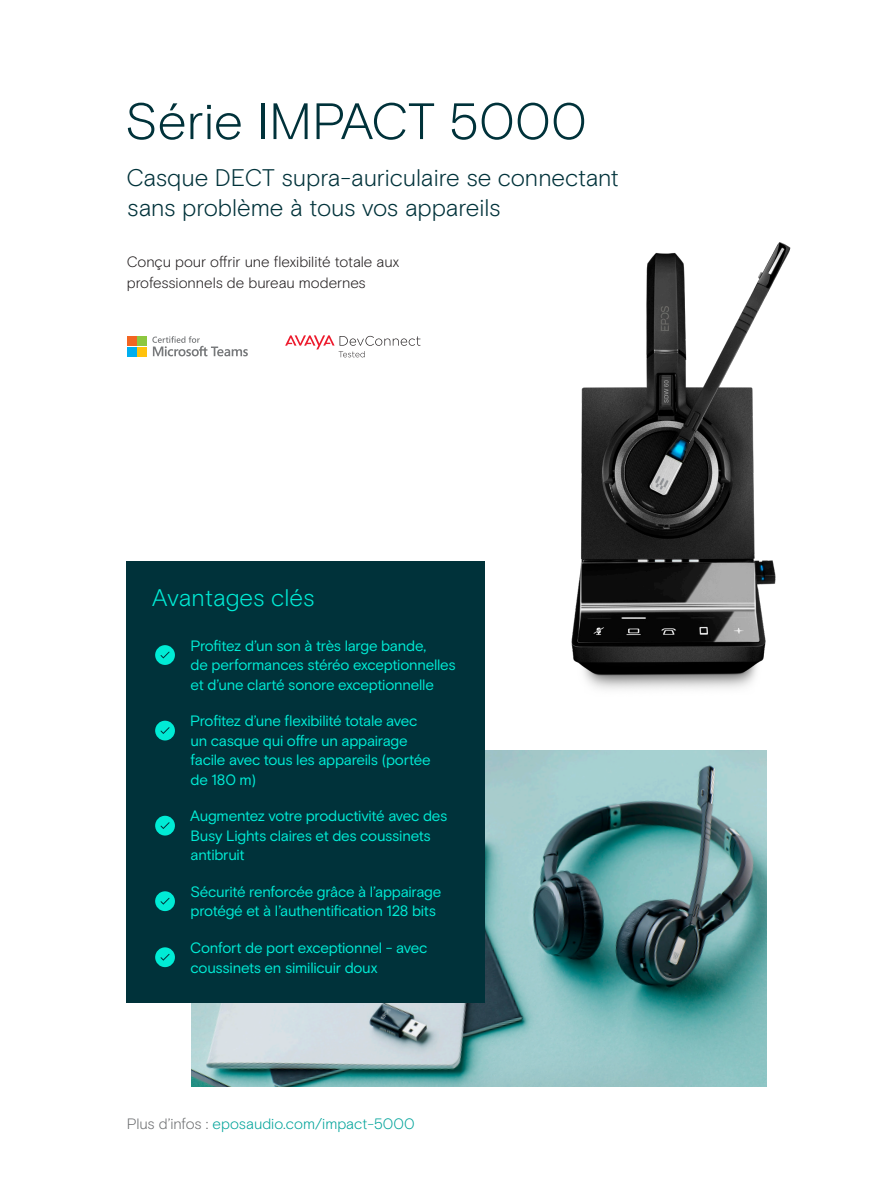
<style>
.page{position:relative;width:893px;height:1187px;background:#fff}
.page>*{position:absolute;margin:0;border:0;box-sizing:border-box;transform-origin:0 0}
.Title_5{font:300 51px "EPOS Basis";color:#00323a}
.Title_5-2{font:300 24px/30px "EPOS Basis";letter-spacing:-.005em;color:#00323a}
.EPOS_lead_intro_12_5_light{font:300 24px "EPOS Basis";color:#00ebd5}
.EPOS_lead_intro_12_5_light-2{font:15px/19.5px "EPOS Basis";letter-spacing:-.02em;color:#00ebd5}
.Leadtext{font:300 15px/21px "EPOS Basis";letter-spacing:-.005em;color:#231f20}
.Leadtext-2{font:300 15px "EPOS Basis";color:#00a39a}
.s1{color:#6d6f71}
</style>
<div class="page">
<img style="left:191px;top:750px;width:575px;height:336px">
<img style="left:571px;top:242px;width:220px;height:448px">
<div style="left:127px;top:561px;width:358px;height:441px;background:#00323a"></div>
<div style="left:155px;top:645px;width:20px;height:20px;background:#00ebd5;border-radius:50%"></div>
<svg style="left:161px;top:651px;width:9px;height:7px"></svg>
<div style="left:155px;top:720px;width:20px;height:20px;background:#00ebd5;border-radius:50%"></div>
<svg style="left:161px;top:727px;width:9px;height:7px"></svg>
<div style="left:155px;top:815px;width:20px;height:20px;background:#00ebd5;border-radius:50%"></div>
<svg style="left:161px;top:822px;width:9px;height:7px"></svg>
<div style="left:155px;top:891px;width:20px;height:20px;background:#00ebd5;border-radius:50%"></div>
<svg style="left:161px;top:897px;width:9px;height:7px"></svg>
<div style="left:155px;top:947px;width:20px;height:20px;background:#00ebd5;border-radius:50%"></div>
<svg style="left:161px;top:954px;width:9px;height:6px"></svg>
<div style="left:128px;top:337px;width:9px;height:9px;background:#f26522"></div>
<div style="left:138px;top:337px;width:9px;height:9px;background:#8dc73f"></div>
<div style="left:128px;top:347px;width:9px;height:9px;background:#00aeef"></div>
<div style="left:138px;top:347px;width:9px;height:9px;background:#ffc20d"></div>
<svg style="left:152px;top:336px;width:96px;height:20px"></svg>
<svg style="left:285px;top:335px;width:135px;height:22px"></svg>
<p class="Title_5" style="left:125px;top:91px;width:463px">Série IMPACT 5000</p>
<p class="Title_5-2" style="left:127px;top:163px;width:494px">Casque DECT supra-auriculaire se connectant sans problème à tous vos appareils</p>
<p class="Leadtext" style="left:127px;top:252px;width:274px">Conçu pour offrir une flexibilité totale aux professionnels de bureau modernes</p>
<p class="EPOS_lead_intro_12_5_light" style="left:152px;top:583px;width:164px">Avantages clés</p>
<p class="EPOS_lead_intro_12_5_light-2" style="left:190px;top:636px;width:267px">Profitez d’un son à très large bande,<br>de performances stéréo exceptionnelles et d’une clarté sonore exceptionnelle</p>
<p class="EPOS_lead_intro_12_5_light-2" style="left:190px;top:711px;width:242px">Profitez d’une flexibilité totale avec un casque qui offre un appairage facile avec tous les appareils (portée de 180 m)</p>
<p class="EPOS_lead_intro_12_5_light-2" style="left:190px;top:806px;width:259px">Augmentez votre productivité avec des<br>Busy Lights claires et des coussinets antibruit</p>
<p class="EPOS_lead_intro_12_5_light-2" style="left:190px;top:882px;width:252px">Sécurité renforcée grâce à l’appairage protégé et à l’authentification 128 bits</p>
<p class="EPOS_lead_intro_12_5_light-2" style="left:190px;top:938px;width:239px">Confort de port exceptionnel - avec coussinets en similicuir doux</p>
<p class="Leadtext-2" style="left:127px;top:1114px;width:289px"><span class="s1">Plus d’infos :</span> eposaudio.com/impact-5000</p>
</div>
